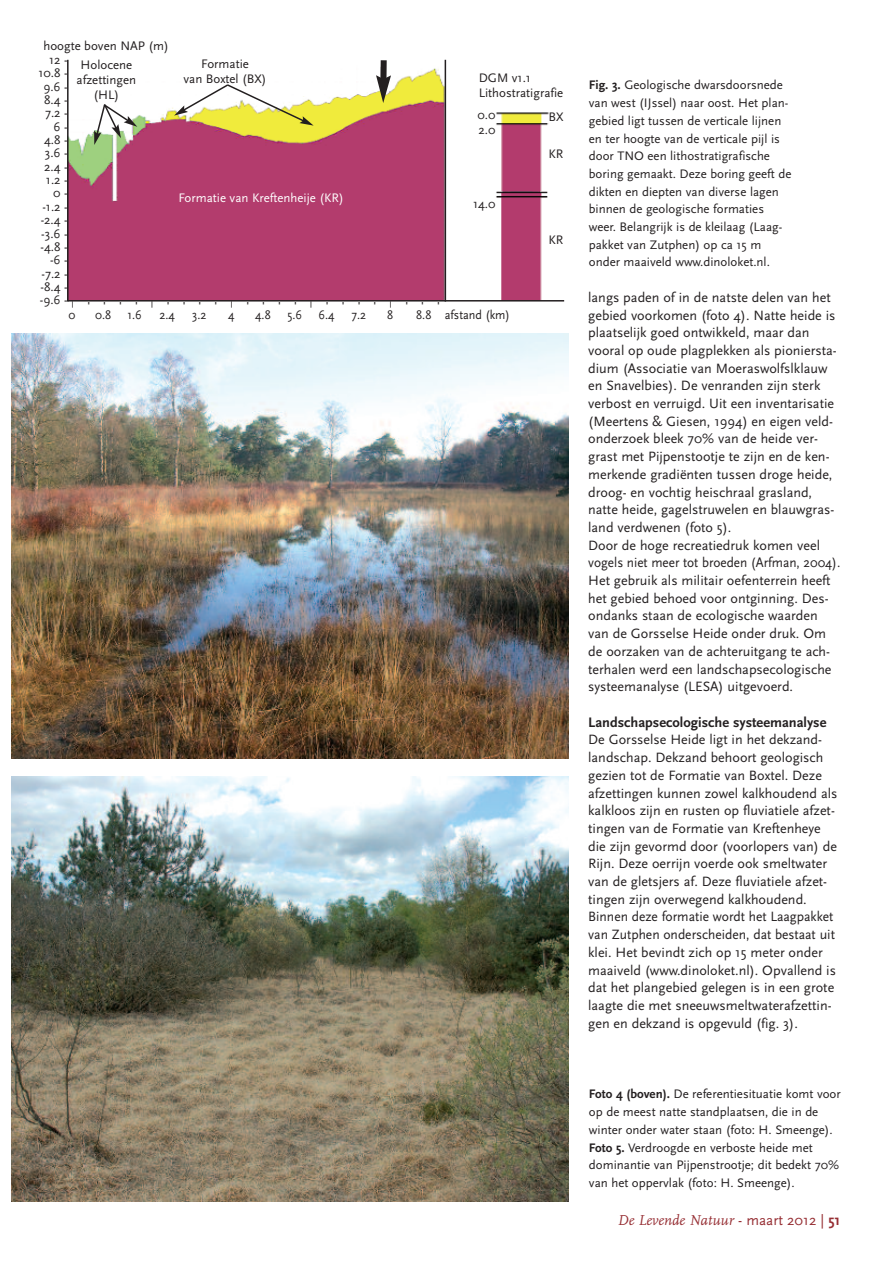
<style>
.page{position:relative;width:893px;height:1263px;background:#fff}
.page>*{position:absolute;margin:0;border:0;box-sizing:border-box;transform-origin:0 0}
.t1{font:italic 15px "FF Scala";color:#962e33}
.t2{font:700 14.4px "Scala Sans";color:#231f20}
.t3{font:14.1px/17.7px "Scala Sans";color:#231f20}
.t4{font:12.9px/15.9px "Scala Sans";color:#231f20}
.t5{font:12.9px "Scala Sans";color:#231f20;scale:.94 1}
.t6{font:12.9px "Scala Sans";color:#fff}
.s1{font-weight:700}
.s2{font-family:"Scala Sans";font-style:normal}
.s3{font-family:"Scala Sans";font-weight:700;font-style:normal}
</style>
<div class="page">
<img style="left:69px;top:62px;width:480px;height:238px">
<svg style="left:94px;top:103px;width:43px;height:42px"></svg>
<svg style="left:174px;top:83px;width:140px;height:43px"></svg>
<svg style="left:376px;top:60px;width:15px;height:274px"></svg>
<hr style="left:67px;top:60px;width:2px;height:242px;background:#231f20">
<hr style="left:445px;top:60px;width:1px;height:242px;background:#231f20">
<hr style="left:68px;top:300px;width:496px;height:2px;background:#231f20">
<img style="left:11px;top:334px;width:557px;height:425px">
<img style="left:11px;top:776px;width:557px;height:425px">
<p class="t4" style="left:43px;top:38px;width:127px">hoogte boven NAP (m)</p>
<p class="t4" style="left:39px;top:53px;width:31px;line-height:13.4px;text-align:right">12 -<br>10.8 -<br>9.6 -<br>8.4 -<br>7.2 -<br>6 -<br>4.8 -<br>3.6 -<br>2.4 -<br>1.2 -<br>0 - -1.2 - -2.4 - -3.6 - -4.8 - -6 - -7.2 - -8.4 - -9.6 -</p>
<p class="t4" style="left:77px;top:57px;width:61px;line-height:15px;text-align:center">Holocene afzettingen (HL)</p>
<p class="t4" style="left:183px;top:56px;width:85px;line-height:15px;text-align:center">Formatie<br>van Boxtel (BX)</p>
<p class="t4" style="left:479px;top:70px;width:86px;line-height:15px">DGM v1.1<br>Lithostratigrafie</p>
<p class="t4" style="left:478px;top:107px;width:19px;line-height:15px">0.0<br>2.0</p>
<p class="t4" style="left:549px;top:108px;width:17px">BX</p>
<p class="t4" style="left:549px;top:146px;width:16px">KR</p>
<p class="t6" style="left:178px;top:190px;width:167px">Formatie van Kreftenheije (KR)</p>
<p class="t4" style="left:473px;top:195px;width:24px">14.0</p>
<p class="t4" style="left:549px;top:231px;width:16px">KR</p>
<p class="t4" style="left:63px;top:308px;width:9px;text-align:justify;rotate:-90deg">– - - - - – - - - - – - - - - – - - - - – - - -</p>
<p class="t5" style="left:69px;top:307px;width:9px">0</p>
<p class="t5" style="left:95px;top:307px;width:19px">0.8</p>
<p class="t5" style="left:127px;top:307px;width:17px">1.6</p>
<p class="t5" style="left:159px;top:307px;width:18px">2.4</p>
<p class="t5" style="left:192px;top:307px;width:17px">3.2</p>
<p class="t5" style="left:228px;top:307px;width:8px">4</p>
<p class="t5" style="left:255px;top:307px;width:18px">4.8</p>
<p class="t5" style="left:287px;top:307px;width:17px">5.6</p>
<p class="t5" style="left:319px;top:307px;width:19px">6.4</p>
<p class="t5" style="left:351px;top:307px;width:17px">7.2</p>
<p class="t5" style="left:387px;top:307px;width:8px">8</p>
<p class="t5" style="left:416px;top:307px;width:101px">8.8 afstand (km)</p>
<p class="t4" style="left:589px;top:76px;width:204px;line-height:17.7px"><span class="s1">Fig. 3.</span> Geologische dwarsdoorsnede van west (IJssel) naar oost. Het plan&shy;gebied ligt tussen de verticale lijnen en ter hoogte van de verticale pijl is door TNO een lithostratigrafische boring gemaakt. Deze boring geeft de dikten en diepten van diverse lagen binnen de geologische formaties weer. Belangrijk is de kleilaag (Laag&shy;pakket van Zutphen) op ca 15 m onder maaiveld www.dinoloket.nl.</p>
<p class="t3" style="left:588px;top:288px;width:254px">langs paden of in de natste delen van het gebied voorkomen (foto 4). Natte heide is plaatselijk goed ontwikkeld, maar dan vooral op oude plagplekken als pioniersta&shy;dium (Associatie van Moeraswolfslklauw en Snavelbies). De venranden zijn sterk verbost en verruigd. Uit een inventarisatie (Meertens &amp; Giesen, 1994) en eigen veld&shy;onderzoek bleek 70% van de heide ver&shy;grast met Pijpenstootje te zijn en de ken&shy;merkende gradiënten tussen droge heide, droog- en vochtig heischraal grasland, natte heide, gagelstruwelen en blauwgras&shy;land verdwenen (foto 5).<br>Door de hoge recreatiedruk komen veel vogels niet meer tot broeden (Arfman, 2004).<br>Het gebruik als militair oefenterrein heeft het gebied behoed voor ontginning. Des&shy;ondanks staan de ecologische waarden van de Gorsselse Heide onder druk. Om de oorzaken van de achteruitgang te ach&shy;terhalen werd een landschapsecologische systeemanalyse (LESA) uitgevoerd.</p>
<p class="t2" style="left:588px;top:713px;width:240px">Landschapsecologische systeemanalyse</p>
<p class="t3" style="left:588px;top:731px;width:251px">De Gorsselse Heide ligt in het dekzand&shy;landschap. Dekzand behoort geologisch gezien tot de Formatie van Boxtel. Deze afzettingen kunnen zowel kalkhoudend als kalkloos zijn en rusten op fluviatiele afzet&shy;tingen van de Formatie van Kreftenheye die zijn gevormd door (voorlopers van) de Rijn. Deze oerrijn voerde ook smeltwater van de gletsjers af. Deze fluviatiele afzet&shy;tingen zijn overwegend kalkhoudend.<br>Binnen deze formatie wordt het Laagpakket van Zutphen onderscheiden, dat bestaat uit klei. Het bevindt zich op 15 meter onder maaiveld (www.dinoloket.nl). Opvallend is dat het plangebied gelegen is in een grote laagte die met sneeuwsmeltwaterafzettin&shy;gen en dekzand is opgevuld (fig. 3).</p>
<p class="t4" style="left:589px;top:1085px;width:253px;line-height:17.7px"><span class="s1">Foto 4 (boven).</span> De referentiesituatie komt voor op de meest natte standplaatsen, die in de winter onder water staan (foto: H. Smeenge).<br><span class="s1">Foto 5.</span> Verdroogde en verboste heide met dominantie van Pijpenstrootje; dit bedekt 70% van het oppervlak (foto: H. Smeenge).</p>
<p class="t1" style="left:618px;top:1211px;width:224px">De Levende Natuur <span class="s2">- maart 2012 |</span> <span class="s3">51</span></p>
</div>
